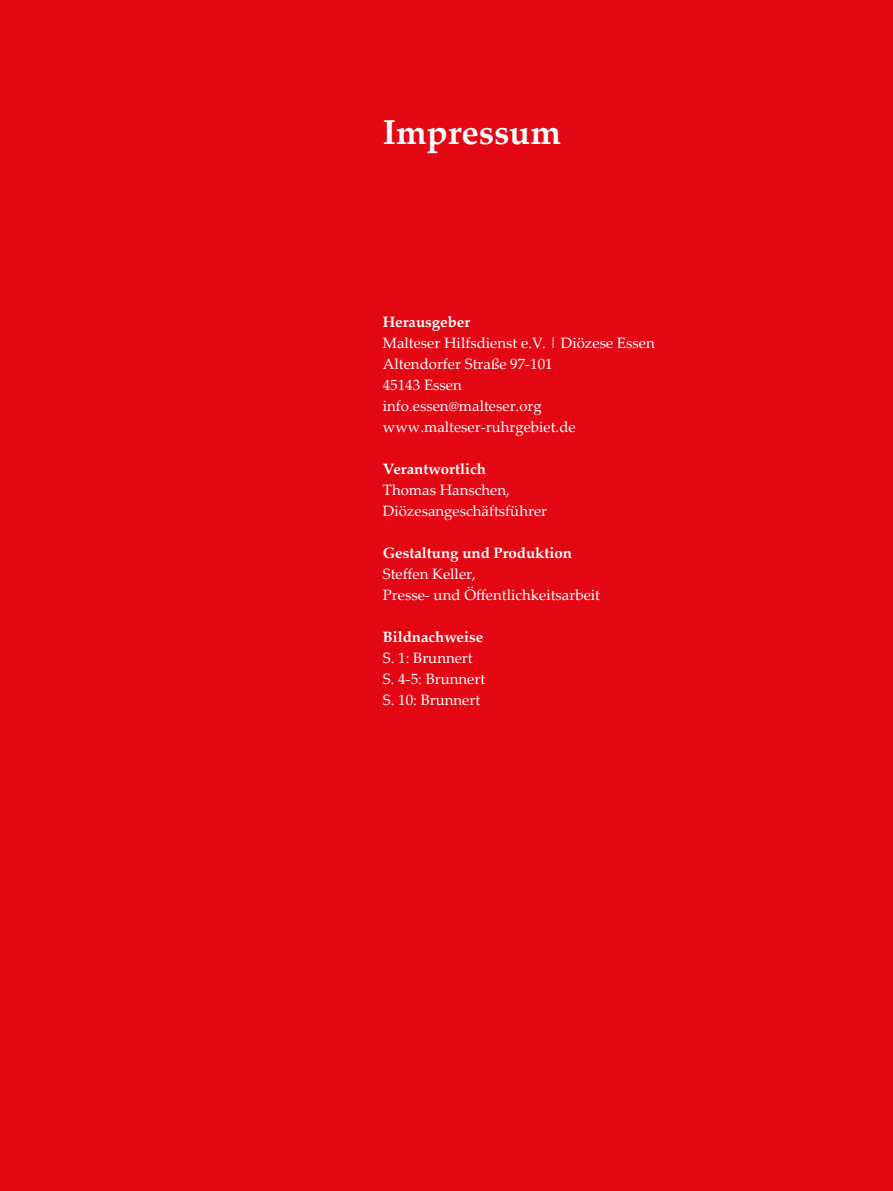
<style>
.page{position:relative;width:893px;height:1191px;background:#e30613}
.page>*{position:absolute;margin:0;border:0;box-sizing:border-box;transform-origin:0 0}
.t1{font:700 34.5px "Palatino Linotype";color:#fff}
.t2{font:15px/21px "Palatino Linotype";color:#fff}
.t3{font:700 15px "Palatino Linotype";color:#fff}
</style>
<div class="page">
<h1 class="t1" style="left:383px;top:108px;width:180px">Impressum</h1>
<p class="t3" style="left:383px;top:311px;width:89px">Herausgeber</p>
<p class="t2" style="left:383px;top:332px;width:273px">Malteser Hilfsdienst e.V. | Diözese Essen<br>Altendorfer Straße 97-101<br>45143 Essen<br>info.essen@malteser.org www.malteser-ruhrgebiet.de</p>
<p class="t3" style="left:383px;top:458px;width:105px">Verantwortlich</p>
<p class="t2" style="left:383px;top:479px;width:166px">Thomas Hanschen,<br>Diözesangeschäftsführer</p>
<p class="t3" style="left:383px;top:542px;width:191px">Gestaltung und Produktion</p>
<p class="t2" style="left:383px;top:563px;width:219px">Steffen Keller,<br>Presse- und Öffentlichkeitsarbeit</p>
<p class="t3" style="left:383px;top:626px;width:102px">Bildnachweise</p>
<p class="t2" style="left:383px;top:647px;width:104px">S. 1: Brunnert<br>S. 4-5: Brunnert<br>S. 10: Brunnert</p>
</div>
